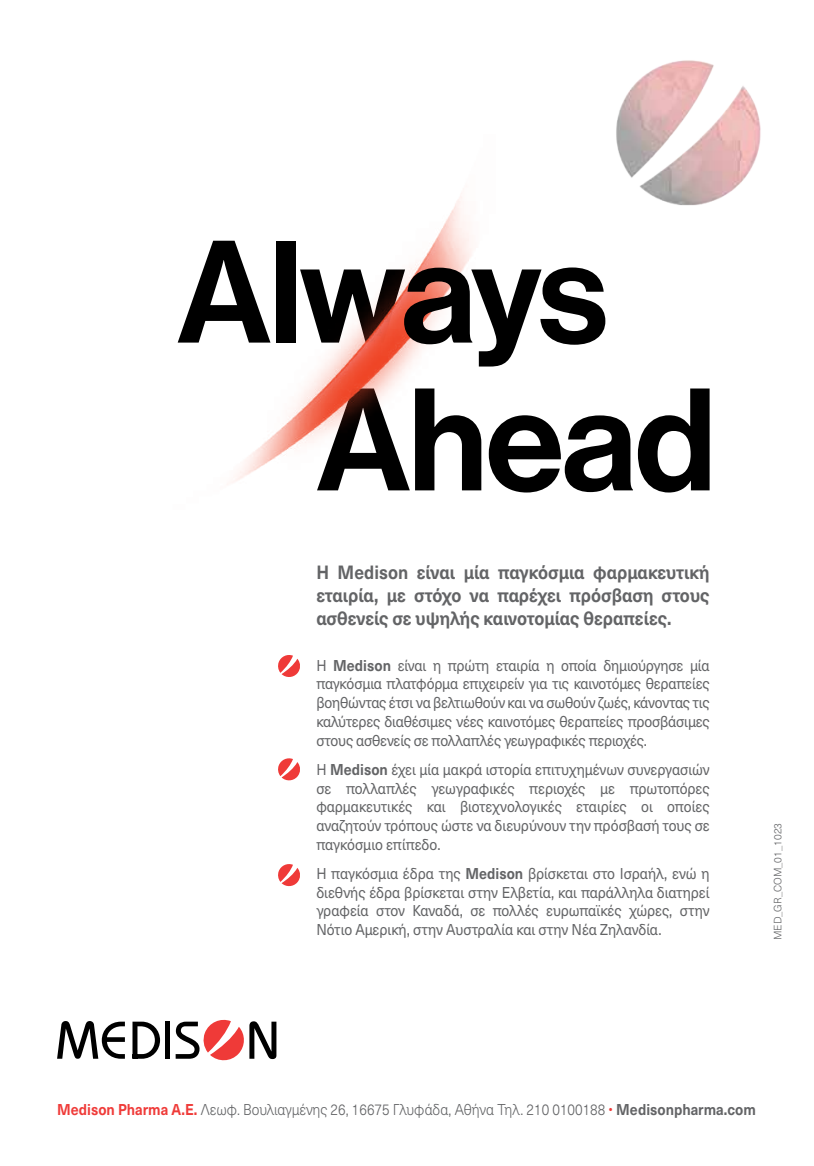
<style>
.page{position:relative;width:814px;height:1166px;background:#fff}
.page>*{position:absolute;margin:0;border:0;box-sizing:border-box;transform-origin:0 0}
.t1{font:700 18.9px/22.6px "Neue Haas Unica W1 G";color:#636466;text-align:justify;scale:.9 1}
.t2{font:15.4px/18.9px "Neue Haas Unica W1 G";letter-spacing:-.01em;color:#636466;text-align:justify;scale:.9 1}
.t3{font:300 15.4px "Neue Haas Unica W1 G";color:#636466;scale:.9 1}
.t4{font:300 10.5px "Neue Haas Unica W1 G";color:#636466}
.s1{font-weight:700}
.s2{font-weight:700;color:#ef3b39}
.s3{color:#ef3b39}
</style>
<div class="page">
<svg style="left:57px;top:1021px;width:68px;height:38px"></svg>
<svg style="left:132px;top:1021px;width:28px;height:38px"></svg>
<div style="left:165px;top:1021px;width:5px;height:38px;background:#000"></div>
<svg style="left:176px;top:1019px;width:100px;height:42px"></svg>
<svg style="left:278px;top:655px;width:22px;height:22px"></svg>
<svg style="left:278px;top:758px;width:22px;height:23px"></svg>
<svg style="left:278px;top:864px;width:22px;height:23px"></svg>
<img style="left:232px;top:366px;width:290px;height:127px">
<svg style="left:317px;top:388px;width:164px;height:102px"></svg>
<svg style="left:489px;top:388px;width:220px;height:104px"></svg>
<svg style="left:177px;top:60px;width:584px;height:306px"></svg>
<p class="t1" style="left:316px;top:560px;width:438px">Η Medison είναι μία παγκόσμια φαρμακευτική εταιρία, με στόχο να παρέχει πρόσβαση στους ασθενείς σε υψηλής καινοτομίας θεραπείες.</p>
<p class="t2" style="left:316px;top:655px;width:438px">Η <span class="s1">Medison</span> είναι η πρώτη εταιρία η οποία δημιούργησε μία παγκόσμια πλατφόρμα επιχειρείν για τις καινοτόμες θεραπείες βοηθώντας έτσι να βελτιωθούν και να σωθούν ζωές, κάνοντας τις καλύτερες διαθέσιμες νέες καινοτόμες θεραπείες προσβάσιμες στους ασθενείς σε πολλαπλές γεωγραφικές περιοχές.</p>
<p class="t2" style="left:316px;top:759px;width:438px">Η <span class="s1">Medison</span> έχει μία μακρά ιστορία επιτυχημένων συνεργασιών σε πολλαπλές γεωγραφικές περιοχές με πρωτοπόρες φαρμακευτικές και βιοτεχνολογικές εταιρίες οι οποίες αναζητούν τρόπους ώστε να διευρύνουν την πρόσβασή τους σε παγκόσμιο επίπεδο.</p>
<p class="t2" style="left:316px;top:863px;width:438px">Η παγκόσμια έδρα της <span class="s1">Medison</span> βρίσκεται στο Ισραήλ, ενώ η διεθνής έδρα βρίσκεται στην Ελβετία, και παράλληλα διατηρεί γραφεία στον Καναδά, σε πολλές ευρωπαϊκές χώρες, στην Νότιο Αμερική, στην Αυστραλία και στην Νέα Ζηλανδία.</p>
<p class="t4" style="left:770px;top:940px;width:119px;rotate:-90deg">MED_GR_COM_01_1023</p>
<p class="t3" style="left:57px;top:1099px;width:778px"><span class="s2">Medison Pharma A.E.</span> Λεωφ. Βουλιαγμένης 26, 16675 Γλυφάδα, Αθήνα Τηλ. 210 0100188 <span class="s3">•</span> <span class="s1">Medisonpharma.com</span></p>
</div>
